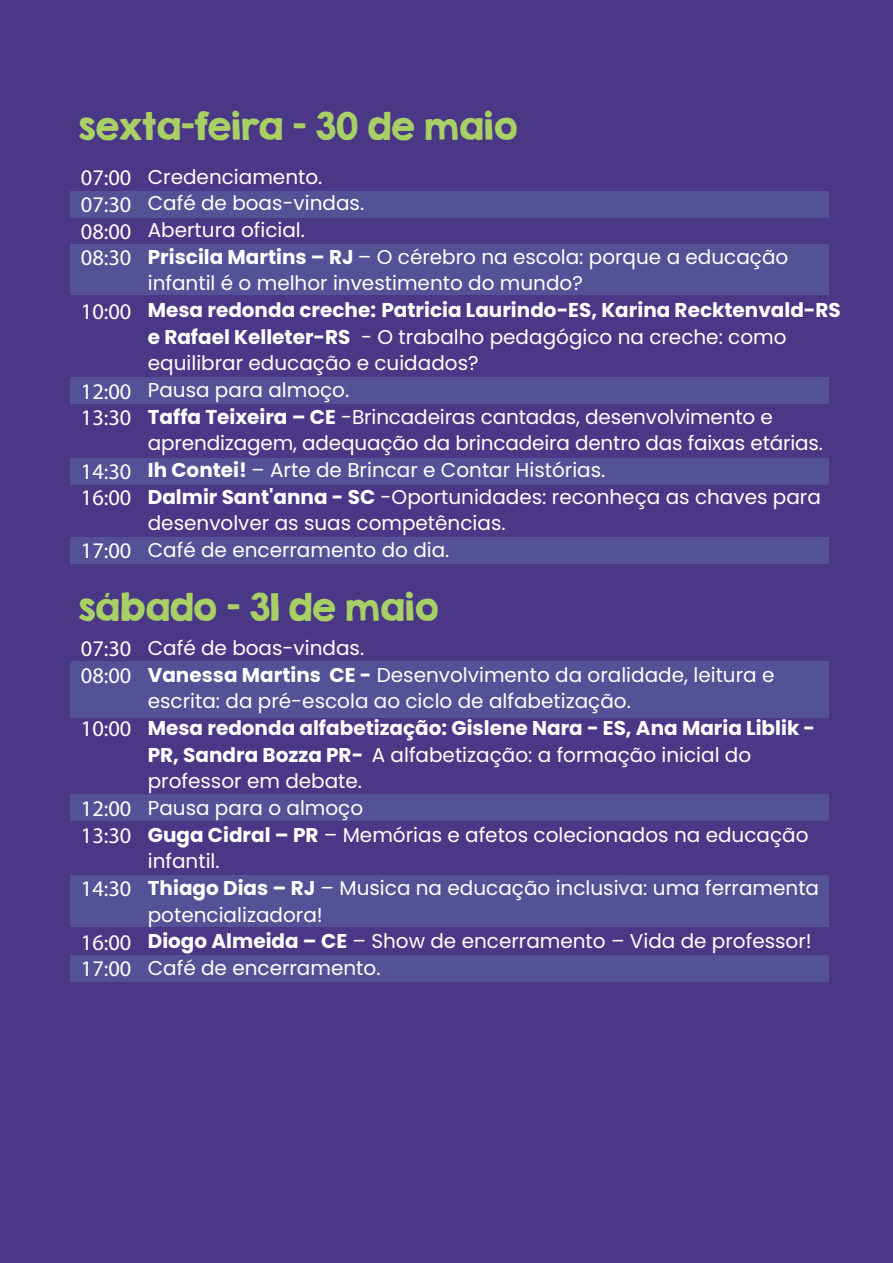
<style>
.page{position:relative;width:893px;height:1263px;background:#4a3886}
.page>*{position:absolute;margin:0;border:0;box-sizing:border-box;transform-origin:0 0}
.t1{font:34.05px "KG Second Chances Solid";color:#a8d065}
.t2{font:22.35px/26.7px "Myriad Pro";color:#fff}
.t3{font:19.95px/26.7px "Poppins";color:#fff}
.s1{font-weight:700}
</style>
<div class="page">
<div style="left:71px;top:191px;width:758px;height:26px;background:#545296"></div>
<div style="left:71px;top:377px;width:758px;height:27px;background:#545296"></div>
<div style="left:71px;top:459px;width:758px;height:26px;background:#545296"></div>
<div style="left:71px;top:537px;width:758px;height:26px;background:#545296"></div>
<div style="left:71px;top:244px;width:758px;height:50px;background:#545296"></div>
<div style="left:71px;top:795px;width:758px;height:26px;background:#545296"></div>
<div style="left:71px;top:875px;width:758px;height:51px;background:#545296"></div>
<div style="left:71px;top:955px;width:758px;height:27px;background:#545296"></div>
<div style="left:71px;top:661px;width:758px;height:56px;background:#545296"></div>
<h1 class="t1" style="left:79px;top:105px;width:441px">sexta-feira - 30 de maio</h1>
<p class="t2" style="left:81px;top:164px;width:52px;text-align:justify">07:00<br>07:30<br>08:00<br>08:30</p>
<p class="t2" style="left:81px;top:297px;width:52px">10:00</p>
<p class="t2" style="left:81px;top:377px;width:52px">12:00<br>13:30</p>
<p class="t2" style="left:81px;top:457px;width:52px">14:30<br>16:00</p>
<p class="t2" style="left:81px;top:537px;width:52px">17:00</p>
<p class="t3" style="left:148px;top:163px;width:642px">Credenciamento.<br>Café de boas-vindas.<br>Abertura oficial.<br><span class="s1">Priscila Martins – RJ</span> – O cérebro na escola: porque a educação infantil é o melhor investimento do mundo?</p>
<p class="t3" style="left:148px;top:297px;width:694px"><span class="s1">Mesa redonda creche: Patricia Laurindo-ES, Karina Recktenvald-RS e Rafael Kelleter-RS</span> - O trabalho pedagógico na creche: como equilibrar educação e cuidados?<br>Pausa para almoço.<br><span class="s1">Taffa Teixeira – CE</span> -Brincadeiras cantadas, desenvolvimento e aprendizagem, adequação da brincadeira dentro das faixas etárias.<br><span class="s1">Ih Contei!</span> – Arte de Brincar e Contar Histórias.<br><span class="s1">Dalmir Sant'anna - SC</span> -Oportunidades: reconheça as chaves para desenvolver as suas competências.<br>Café de encerramento do dia.</p>
<h1 class="t1" style="left:79px;top:585px;width:362px">sábado - 31 de maio</h1>
<p class="t2" style="left:81px;top:635px;width:52px">07:30<br>08:00</p>
<p class="t2" style="left:81px;top:715px;width:52px">10:00</p>
<p class="t2" style="left:81px;top:795px;width:52px">12:00<br>13:30</p>
<p class="t2" style="left:81px;top:875px;width:52px">14:30</p>
<p class="t2" style="left:81px;top:928px;width:52px">16:00<br>17:00</p>
<p class="t3" style="left:148px;top:635px;width:628px">Café de boas-vindas.<br><span class="s1">Vanessa Martins CE -</span> Desenvolvimento da oralidade, leitura e escrita: da pré-escola ao ciclo de alfabetização.</p>
<p class="t3" style="left:148px;top:715px;width:673px"><span class="s1">Mesa redonda alfabetização: Gislene Nara - ES, Ana Maria Liblik - PR, Sandra Bozza PR-</span> A alfabetização: a formação inicial do professor em debate.<br>Pausa para o almoço<br><span class="s1">Guga Cidral – PR</span> – Memórias e afetos colecionados na educação infantil.<br><span class="s1">Thiago Dias – RJ</span> – Musica na educação inclusiva: uma ferramenta potencializadora!<br><span class="s1">Diogo Almeida – CE</span> – Show de encerramento – Vida de professor!<br>Café de encerramento.</p>
</div>
